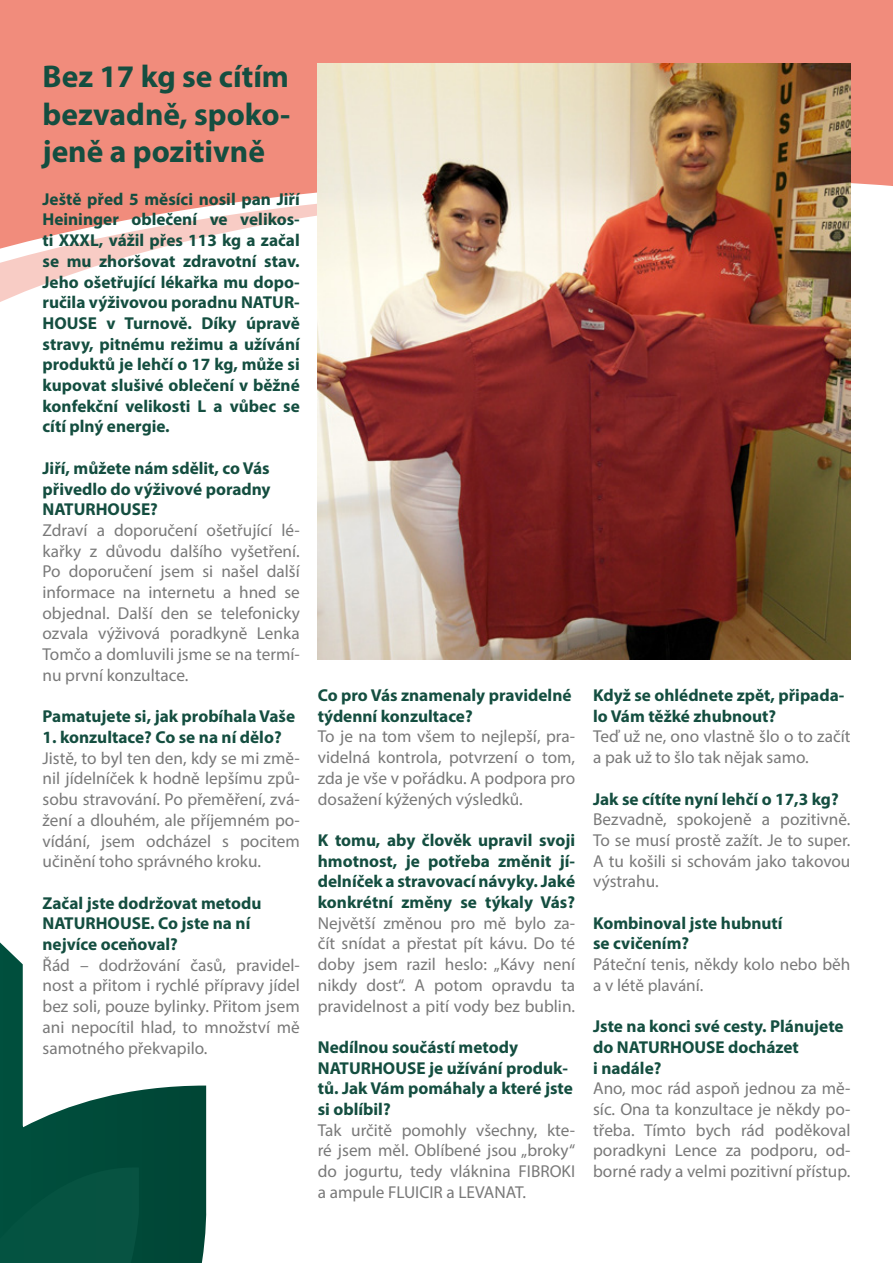
<style>
.page{position:relative;width:893px;height:1263px;background:#fff}
.page>*{position:absolute;margin:0;border:0;box-sizing:border-box;transform-origin:0 0}
.t1{font:700 31.5px/37.8px "Myriad Pro";color:#144e40;text-align:justify}
.t2{font:17.25px/20.7px "Myriad Pro";color:#797979;text-align:justify}
.t3{font:700 17.25px/20.7px "Myriad Pro";color:#144e40}
</style>
<div class="page">
<svg style="left:0;top:942px;width:206px;height:321px"></svg>
<svg style="left:0;top:269px;width:851px;height:43px"></svg>
<svg style="left:0;top:255px;width:851px;height:14px"></svg>
<svg style="left:0;top:0;width:893px;height:255px;background:#f29889"></svg>
<img style="left:318px;top:63px;width:532px;height:596px">
<h1 class="t1" style="left:43px;top:56px;width:249px">Bez 17 kg se cítím bezvadně, spoko&shy;jeně a pozitivně</h1>
<p class="t3" style="left:43px;top:188px;width:259px;text-align:justify">Ještě před 5 měsíci nosil pan Jiří Heininger oblečení ve velikos&shy;ti XXXL, vážil přes 113 kg a začal se mu zhoršovat zdravotní stav.<br>Jeho ošetřující lékařka mu dopo&shy;ručila výživovou poradnu NATUR-HOUSE v Turnově. Díky úpravě stravy, pitnému režimu a užívání produktů je lehčí o 17 kg, může si kupovat slušivé oblečení v běžné konfekční velikosti L a vůbec se cítí plný energie.</p>
<p class="t3" style="left:43px;top:457px;width:230px;text-align:justify">Jiří, můžete nám sdělit, co Vás přivedlo do výživové poradny NATURHOUSE?</p>
<p class="t2" style="left:43px;top:519px;width:259px">Zdraví a doporučení ošetřující lé&shy;kařky z důvodu dalšího vyšetření.<br>Po doporučení jsem si našel další informace na internetu a hned se objednal. Další den se telefonicky ozvala výživová poradkyně Lenka Tomčo a domluvili jsme se na termí&shy;nu první konzultace.</p>
<p class="t3" style="left:43px;top:705px;width:254px">Pamatujete si, jak probíhala Vaše</p>
<p class="t3" style="left:43px;top:726px;width:241px">1. konzultace? Co se na ní dělo?</p>
<p class="t2" style="left:43px;top:747px;width:259px">Jistě, to byl ten den, kdy se mi změ&shy;nil jídelníček k hodně lepšímu způ&shy;sobu stravování. Po přeměření, zvá&shy;žení a dlouhém, ale příjemném po&shy;vídání, jsem odcházel s pocitem učinění toho správného kroku.</p>
<p class="t3" style="left:43px;top:892px;width:221px">Začal jste dodržovat metodu<br>NATURHOUSE. Co jste na ní nejvíce oceňoval?</p>
<p class="t2" style="left:43px;top:954px;width:259px">Řád – dodržování časů, pravidel&shy;nost a přitom i rychlé přípravy jídel bez soli, pouze bylinky. Přitom jsem ani nepocítil hlad, to množství mě samotného překvapilo.</p>
<p class="t3" style="left:318px;top:684px;width:255px">Co pro Vás znamenaly pravidelné týdenní konzultace?</p>
<p class="t2" style="left:318px;top:726px;width:259px">To je na tom všem to nejlepší, pra&shy;videlná kontrola, potvrzení o tom, zda je vše v pořádku. A podpora pro dosažení kýžených výsledků.</p>
<p class="t3" style="left:318px;top:829px;width:259px;text-align:justify">K tomu, aby člověk upravil svoji hmotnost, je potřeba změnit jí&shy;delníček a stravovací návyky. Jaké konkrétní změny se týkaly Vás?</p>
<p class="t2" style="left:318px;top:912px;width:259px">Největší změnou pro mě bylo za&shy;čít snídat a přestat pít kávu. Do té doby jsem razil heslo: „Kávy není nikdy dost“. A potom opravdu ta pravidelnost a pití vody bez bublin.</p>
<p class="t3" style="left:318px;top:1036px;width:257px">Nedílnou součástí metody<br>NATURHOUSE je užívání produk&shy;tů. Jak Vám pomáhaly a které jste si oblíbil?</p>
<p class="t2" style="left:318px;top:1119px;width:259px">Tak určitě pomohly všechny, kte&shy;ré jsem měl. Oblíbené jsou „broky“ do jogurtu, tedy vláknina FIBROKI a ampule FLUICIR a LEVANAT.</p>
<p class="t3" style="left:593px;top:684px;width:253px">Když se ohlédnete zpět, připada&shy;lo Vám těžké zhubnout?</p>
<p class="t2" style="left:593px;top:726px;width:259px">Teď už ne, ono vlastně šlo o to začít a pak už to šlo tak nějak samo.</p>
<p class="t3" style="left:593px;top:788px;width:247px">Jak se cítíte nyní lehčí o 17,3 kg?</p>
<p class="t2" style="left:593px;top:809px;width:259px">Bezvadně, spokojeně a pozitivně.<br>To se musí prostě zažít. Je to super.<br>A tu košili si schovám jako takovou výstrahu.</p>
<p class="t3" style="left:593px;top:912px;width:191px">Kombinoval jste hubnutí se cvičením?</p>
<p class="t2" style="left:593px;top:954px;width:259px">Páteční tenis, někdy kolo nebo běh a v létě plavání.</p>
<p class="t3" style="left:593px;top:1015px;width:252px">Jste na konci své cesty. Plánujete do NATURHOUSE docházet<br>i nadále?</p>
<p class="t2" style="left:593px;top:1078px;width:259px">Ano, moc rád aspoň jednou za mě&shy;síc. Ona ta konzultace je někdy po&shy;třeba. Tímto bych rád poděkoval poradkyni Lence za podporu, od&shy;borné rady a velmi pozitivní přístup.</p>
</div>
